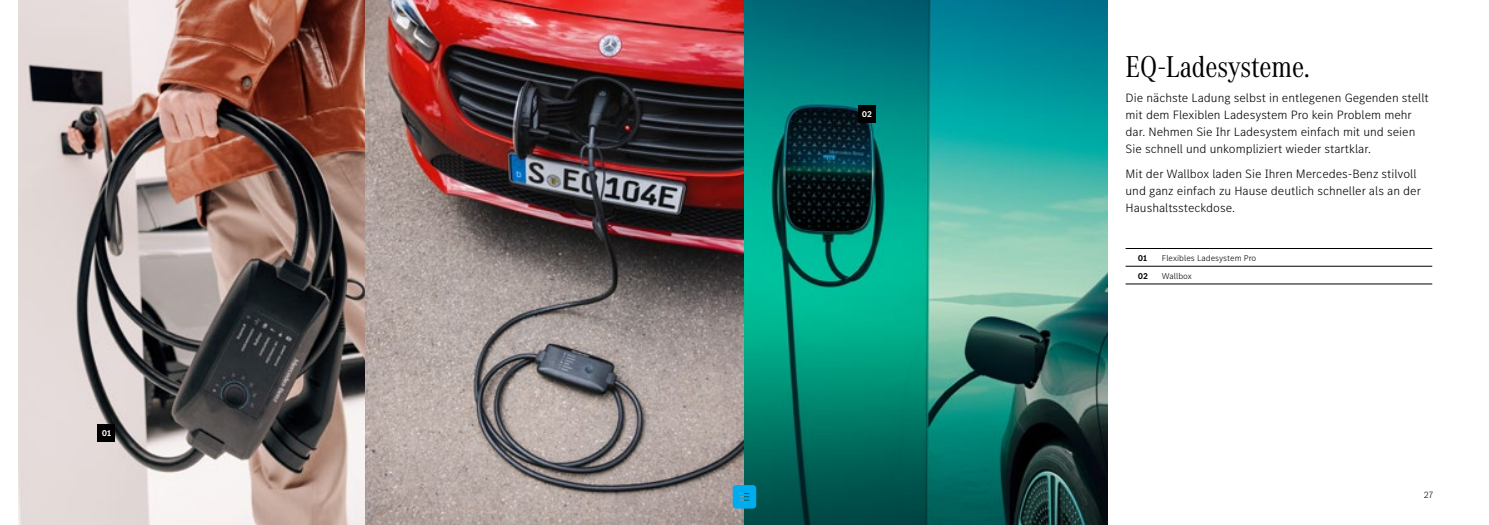
<style>
.page{position:relative;width:1489px;height:525px;background:#fff}
.page>*{position:absolute;margin:0;border:0;box-sizing:border-box;transform-origin:0 0}
.t1{font:31.25px "MB Corpo A Title Cond";color:#000}
.t2{font:300 12.5px/16.9px "MB Corpo S Text";color:#000}
.t3{font:300 9.38px "MB Corpo S Text";color:#000}
.t4{font:300 8.75px "MB Corpo S Text";color:#000}
.t5{font:700 8.75px "MB Corpo S Text";color:#000}
.t6{font:700 8.75px "MB Corpo S Text";color:#fff}
</style>
<div class="page">
<hr style="left:1125px;top:248px;width:31px;height:1px;background:#000">
<hr style="left:1156px;top:248px;width:275px;height:1px;background:#000">
<hr style="left:1125px;top:283px;width:31px;height:1px;background:#000">
<hr style="left:1156px;top:283px;width:275px;height:1px;background:#000">
<hr style="left:1125px;top:266px;width:31px;height:1px;background:#000">
<hr style="left:1156px;top:266px;width:275px;height:1px;background:#000">
<img style="left:19px;top:0;width:346px;height:524px">
<img style="left:365px;top:0;width:379px;height:524px">
<svg style="left:744px;top:0;width:363px;height:524px;background:#1a837a"></svg>
<div style="left:97px;top:423px;width:18px;height:18px;background:#000"></div>
<div style="left:857px;top:105px;width:18px;height:17px;background:#000"></div>
<svg style="left:732px;top:485px;width:24px;height:23px"></svg>
<p class="t6" style="left:102px;top:427px;width:11px">01</p>
<p class="t6" style="left:861px;top:108px;width:12px">02</p>
<h1 class="t1" style="left:1125px;top:46px;width:185px">EQ-Ladesysteme.</h1>
<p class="t2" style="left:1125px;top:89px;width:304px">Die nächste Ladung selbst in entlegenen Gegenden stellt mit dem Flexiblen Ladesystem Pro kein Problem mehr dar. Nehmen Sie Ihr Ladesystem einfach mit und seien Sie schnell und unkompliziert wieder startklar.</p>
<p class="t2" style="left:1125px;top:165px;width:297px">Mit der Wallbox laden Sie Ihren Mercedes-Benz stilvoll und ganz einfach zu Hause deutlich schneller als an der<br>Haushaltssteckdose.</p>
<p class="t5" style="left:1137px;top:252px;width:11px">01</p>
<p class="t4" style="left:1161px;top:252px;width:96px">Flexibles Ladesystem Pro</p>
<p class="t5" style="left:1137px;top:270px;width:12px">02</p>
<p class="t4" style="left:1161px;top:270px;width:31px">Wallbox</p>
<p class="t3" style="left:1423px;top:488px;width:11px">27</p>
</div>
